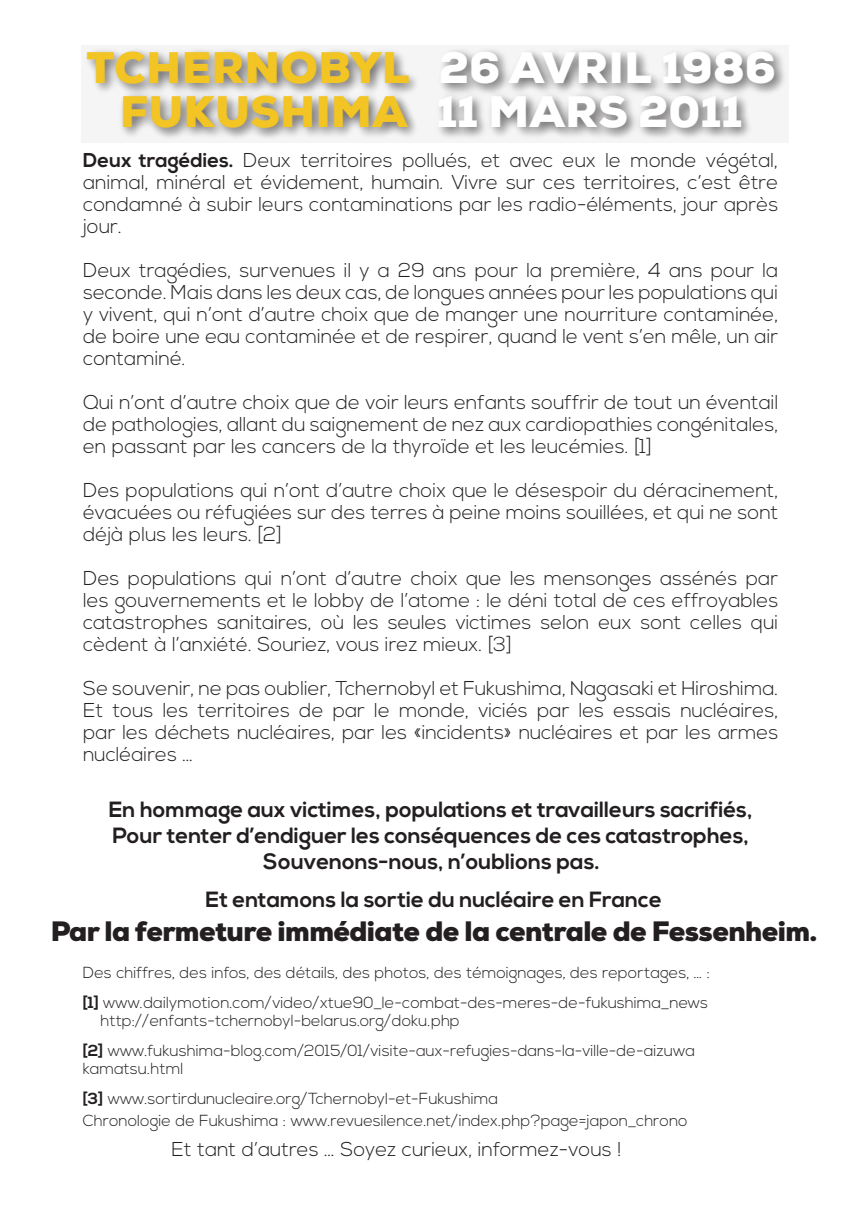
<style>
.page{position:relative;width:862px;height:1214px;background:#fff}
.page>*{position:absolute;margin:0;border:0;box-sizing:border-box;transform-origin:0 0}
.t1{font:900 44px/44px "Nexa";letter-spacing:.015em;color:#fff;text-align:center}
.t2{font:900 28px "Nexa";letter-spacing:-.02em;color:#231f20}
.t3{font:700 22px/26.4px "Nexa";color:#231f20;text-align:center}
.t4{font:300 20px/22px "Nexa";color:#231f20;text-align:justify}
.t5{font:300 16px/30px "Nexa";color:#231f20}
.s1{color:#f3c524}
.s2{font-weight:700}
</style>
<div class="page">
<div style="left:81px;top:44px;width:707px;height:98px;background:#231f20;opacity:.75"></div>
<h1 class="t1" style="left:86px;top:46px;width:691px"><span class="s1">TCHERNOBYL</span> 26 AVRIL 1986<br><span class="s1">FUKUSHIMA</span> 11 MARS 2011</h1>
<p class="t4" style="left:83px;top:150px;width:697px"><span class="s2">Deux tragédies.</span> Deux territoires pollués, et avec eux le monde végétal, animal, minéral et évidement, humain. Vivre sur ces territoires, c’est être condamné à subir leurs contaminations par les radio-éléments, jour après jour.</p>
<p class="t4" style="left:83px;top:260px;width:697px">Deux tragédies, survenues il y a 29 ans pour la première, 4 ans pour la seconde. Mais dans les deux cas, de longues années pour les populations qui y vivent, qui n’ont d’autre choix que de manger une nourriture contaminée, de boire une eau contaminée et de respirer, quand le vent s’en mêle, un air contaminé.</p>
<p class="t4" style="left:83px;top:392px;width:697px">Qui n’ont d’autre choix que de voir leurs enfants souffrir de tout un éventail de pathologies, allant du saignement de nez aux cardiopathies congénitales, en passant par les cancers de la thyroïde et les leucémies. [1]</p>
<p class="t4" style="left:83px;top:480px;width:697px">Des populations qui n’ont d’autre choix que le désespoir du déracinement, évacuées ou réfugiées sur des terres à peine moins souillées, et qui ne sont déjà plus les leurs. [2]</p>
<p class="t4" style="left:83px;top:568px;width:697px">Des populations qui n’ont d’autre choix que les mensonges assénés par les gouvernements et le lobby de l’atome : le déni total de ces effroyables catastrophes sanitaires, où les seules victimes selon eux sont celles qui cèdent à l’anxiété. Souriez, vous irez mieux. [3]</p>
<p class="t4" style="left:83px;top:678px;width:697px">Se souvenir, ne pas oublier, Tchernobyl et Fukushima, Nagasaki et Hiroshima.<br>Et tous les territoires de par le monde, viciés par les essais nucléaires, par les déchets nucléaires, par les «incidents» nucléaires et par les armes nucléaires …</p>
<p class="t3" style="left:109px;top:796px;width:645px">En hommage aux victimes, populations et travailleurs sacrifiés,<br>Pour tenter d’endiguer les conséquences de ces catastrophes,<br>Souvenons-nous, n’oublions pas.</p>
<p class="t3" style="left:206px;top:887px;width:458px">Et entamons la sortie du nucléaire en France</p>
<h2 class="t2" style="left:50px;top:913px;width:769px">Par la fermeture immédiate de la centrale de Fessenheim.</h2>
<p class="t5" style="left:83px;top:957px;width:629px">Des chiffres, des infos, des détails, des photos, des témoignages, des reportages, … : <span class="s2">[1]</span> www.dailymotion.com/video/xtue90_le-combat-des-meres-de-fukushima_news</p>
<p class="t5" style="left:83px;top:1005px;width:614px;text-indent:18px">http://enfants-tchernobyl-belarus.org/doku.php<br><span class="s2">[2]</span> www.fukushima-blog.com/2015/01/visite-aux-refugies-dans-la-ville-de-aizuwa</p>
<p class="t5" style="left:83px;top:1053px;width:417px">kamatsu.html<br><span class="s2">[3]</span> www.sortirdunucleaire.org/Tchernobyl-et-Fukushima</p>
<p class="t5" style="left:83px;top:1105px;width:606px">Chronologie de Fukushima : www.revuesilence.net/index.php?page=japon_chrono</p>
<p class="t4" style="left:171px;top:1138px;width:451px">Et tant d’autres … Soyez curieux, informez-vous !</p>
</div>
